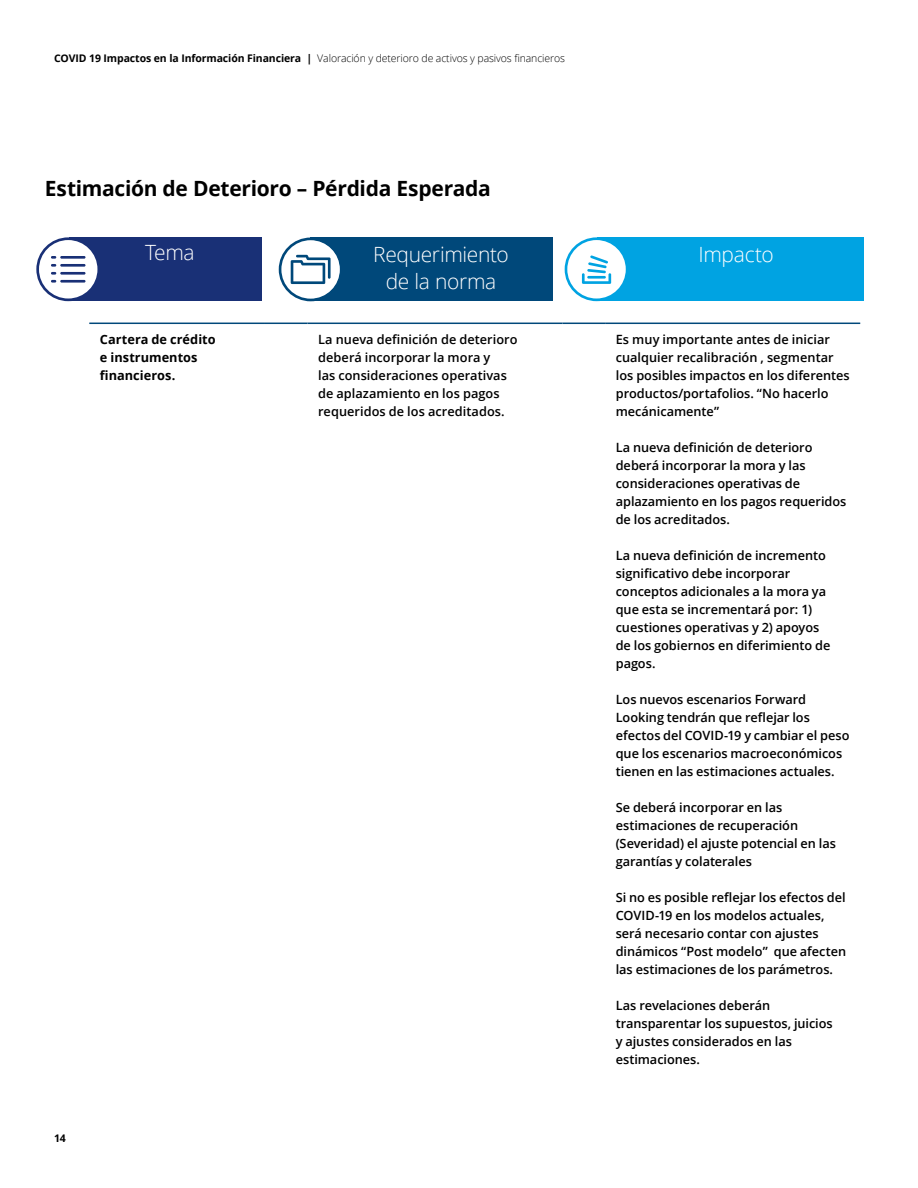
<style>
.page{position:relative;width:918px;height:1188px;background:#fff}
.page>*{position:absolute;margin:0;border:0;box-sizing:border-box;transform-origin:0 0}
.t1{font:300 21px/27px "Open Sans";letter-spacing:-.02em;color:#fff;text-align:center}
.t2{font:700 21px "Open Sans";letter-spacing:-.015em;color:#000}
.t3{font:600 12.75px/18px "Open Sans";letter-spacing:-.005em;color:#000}
.t4{font:700 12.75px/18px "Open Sans";color:#000}
.t5{font:300 10.5px "Open Sans";letter-spacing:-.01em;color:#000}
.t6{font:700 10.5px "Open Sans";color:#000}
.s1{font-weight:700}
</style>
<div class="page">
<hr style="left:89px;top:323px;width:176px;height:1px;background:#00487a">
<hr style="left:265px;top:323px;width:42px;height:1px;background:#00487a">
<hr style="left:307px;top:323px;width:256px;height:1px;background:#00487a">
<hr style="left:563px;top:323px;width:42px;height:1px;background:#00487a">
<hr style="left:605px;top:323px;width:255px;height:1px;background:#00487a">
<div style="left:69px;top:237px;width:193px;height:64px;background:#193076"></div>
<div style="left:598px;top:237px;width:266px;height:64px;background:#00a3e2"></div>
<div style="left:311px;top:237px;width:242px;height:64px;background:#00487a"></div>
<svg style="left:36px;top:237px;width:62px;height:64px"></svg>
<svg style="left:279px;top:238px;width:61px;height:63px"></svg>
<svg style="left:565px;top:237px;width:61px;height:64px"></svg>
<p class="t5" style="left:54px;top:51px;width:513px"><span class="s1">COVID 19 Impactos en la Información Financiera |</span> Valoración y deterioro de activos y pasivos financieros</p>
<h1 class="t2" style="left:45px;top:174px;width:447px">Estimación de Deterioro – Pérdida Esperada</h1>
<p class="t6" style="left:54px;top:1131px;width:13px">14</p>
<h1 class="t1" style="left:145px;top:239px;width:51px">Tema</h1>
<h1 class="t1" style="left:373px;top:240px;width:137px">Requerimiento de la norma</h1>
<h1 class="t1" style="left:698px;top:240px;width:77px">Impacto</h1>
<h1 class="t1" style="left:147px;top:249px;width:51px">Tema</h1>
<h1 class="t1" style="left:362px;top:249px;width:137px">Requerimiento de la norma</h1>
<h1 class="t1" style="left:695px;top:249px;width:77px">Impacto</h1>
<p class="t4" style="left:100px;top:330px;width:117px">Cartera de crédito e instrumentos financieros.</p>
<p class="t3" style="left:318px;top:330px;width:201px">La nueva definición de deterioro deberá incorporar la mora y<br>las consideraciones operativas de aplazamiento en los pagos requeridos de los acreditados.</p>
<p class="t3" style="left:616px;top:330px;width:235px">Es muy importante antes de iniciar cualquier recalibración , segmentar los posibles impactos en los diferentes productos/portafolios. “No hacerlo mecánicamente”</p>
<p class="t3" style="left:616px;top:438px;width:232px">La nueva definición de deterioro deberá incorporar la mora y las consideraciones operativas de aplazamiento en los pagos requeridos de los acreditados.</p>
<p class="t3" style="left:616px;top:546px;width:216px">La nueva definición de incremento significativo debe incorporar conceptos adicionales a la mora ya que esta se incrementará por: 1) cuestiones operativas y 2) apoyos de los gobiernos en diferimiento de pagos.</p>
<p class="t3" style="left:616px;top:690px;width:235px">Los nuevos escenarios Forward Looking tendrán que reflejar los efectos del COVID-19 y cambiar el peso que los escenarios macroeconómicos tienen en las estimaciones actuales.</p>
<p class="t3" style="left:616px;top:798px;width:222px">Se deberá incorporar en las estimaciones de recuperación (Severidad) el ajuste potencial en las garantías y colaterales</p>
<p class="t3" style="left:616px;top:888px;width:232px">Si no es posible reflejar los efectos del COVID-19 en los modelos actuales, será necesario contar con ajustes dinámicos “Post modelo” que afecten las estimaciones de los parámetros.</p>
<p class="t3" style="left:616px;top:996px;width:218px">Las revelaciones deberán transparentar los supuestos, juicios y ajustes considerados en las estimaciones.</p>
</div>
